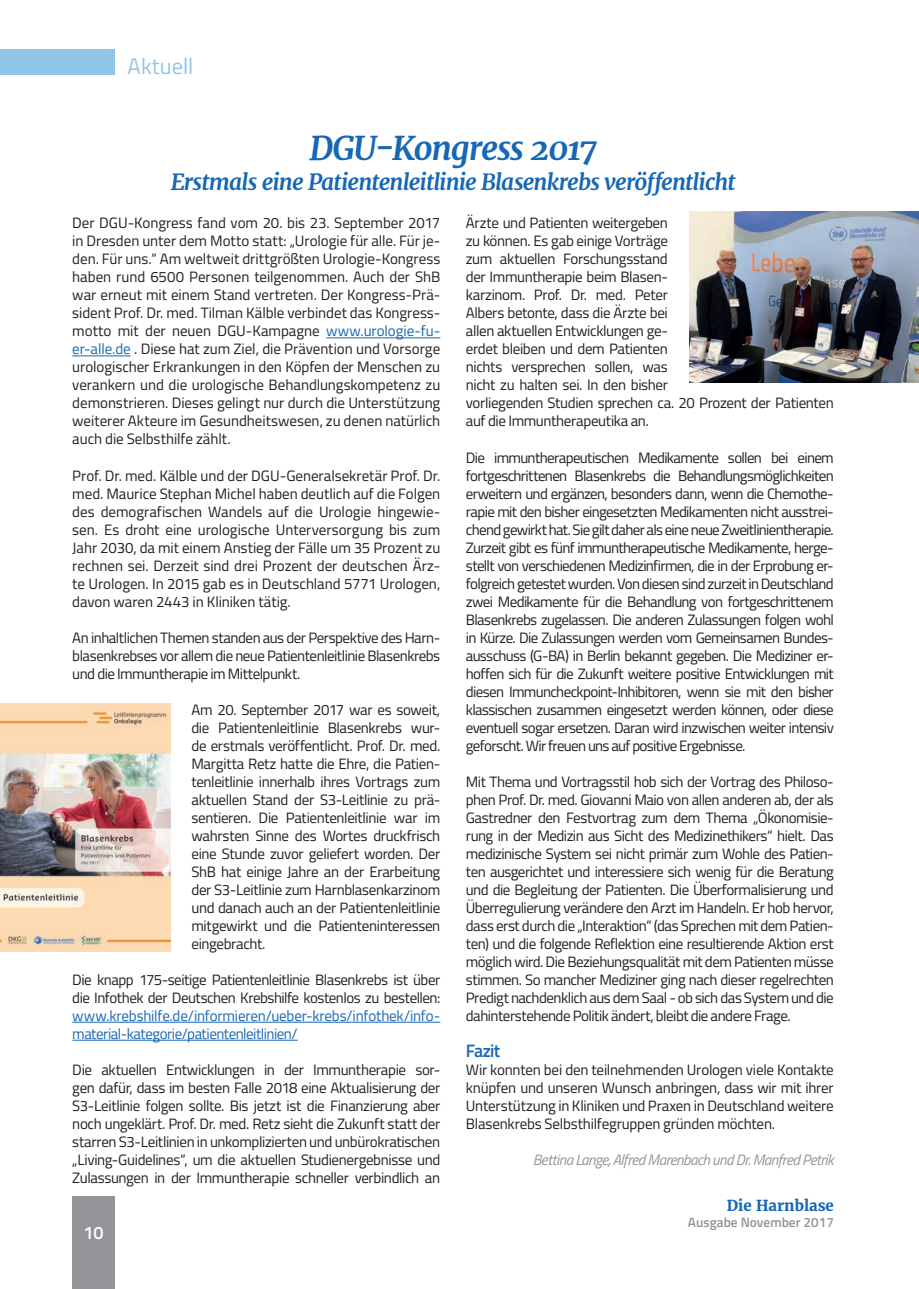
<style>
.page{position:relative;width:919px;height:1289px;background:#fff}
.page>*{position:absolute;margin:0;border:0;box-sizing:border-box;transform-origin:0 0}
.t1{font:italic 700 33px "Merriweather";letter-spacing:-.04em;color:#1768b4}
.t2{font:italic 700 22.5px "Merriweather";letter-spacing:-.035em;color:#1768b4}
.t3{font:22.5px "Titillium Web";color:#92c5ea}
.t4{font:600 18px "Titillium Web";letter-spacing:-.045em;color:#1768b4}
.t5{font:600 18px "Titillium Web";color:#fff}
.t6{font:15px/18px "Titillium Web";letter-spacing:-.025em;color:#231f20;text-align:justify}
.t7{font:15px/18px "Titillium Web";letter-spacing:-.015em;color:#1768b4}
.t8{font:italic 15px "Titillium Web";letter-spacing:-.035em;color:#939598}
.t9{font:700 15px "Merriweather";color:#1768b4}
.t10{font:600 13.5px "Titillium Web";color:#939598}
.s1{color:#1768b4}
</style>
<div class="page">
<div style="left:0;top:49px;width:115px;height:25px;background:#92c5ea"></div>
<div style="left:72px;top:1196px;width:43px;height:92px;background:#939598"></div>
<hr style="left:326px;top:337px;width:114px;height:1px;background:#1768b4">
<hr style="left:72px;top:355px;width:59px;height:1px;background:#1768b4">
<hr style="left:72px;top:1021px;width:368px;height:1px;background:#1768b4">
<hr style="left:72px;top:1039px;width:226px;height:1px;background:#1768b4">
<img style="left:0;top:703px;width:170px;height:248px">
<img style="left:689px;top:211px;width:229px;height:172px">
<h2 class="t3" style="left:128px;top:50px;width:67px">Aktuell</h2>
<h1 class="t1" style="left:309px;top:126px;width:289px">DGU-Kongress 2017</h1>
<h2 class="t2" style="left:171px;top:167px;width:566px">Erstmals eine Patientenleitlinie Blasenkrebs veröffentlicht</h2>
<p class="t6" style="left:72px;top:213px;width:369px">Der DGU-Kongress fand vom 20. bis 23. September 2017 in Dresden unter dem Motto statt: „Urologie für alle. Für je&shy;den. Für uns.“ Am weltweit drittgrößten Urologie-Kongress haben rund 6500 Personen teilgenommen. Auch der ShB war erneut mit einem Stand vertreten. Der Kongress-Prä&shy;sident Prof. Dr. med. Tilman Kälble verbindet das Kongress&shy;motto mit der neuen DGU-Kampagne <span class="s1">www.urologie-fu&shy;er-alle.de</span> . Diese hat zum Ziel, die Prävention und Vorsorge urologischer Erkrankungen in den Köpfen der Menschen zu verankern und die urologische Behandlungskompetenz zu demonstrieren. Dieses gelingt nur durch die Unterstützung weiterer Akteure im Gesundheitswesen, zu denen natürlich auch die Selbsthilfe zählt.</p>
<p class="t6" style="left:72px;top:465px;width:369px">Prof. Dr. med. Kälble und der DGU-Generalsekretär Prof. Dr. med. Maurice Stephan Michel haben deutlich auf die Folgen des demografischen Wandels auf die Urologie hingewie&shy;sen. Es droht eine urologische Unterversorgung bis zum Jahr 2030, da mit einem Anstieg der Fälle um 35 Prozent zu rechnen sei. Derzeit sind drei Prozent der deutschen Ärz&shy;te Urologen. In 2015 gab es in Deutschland 5771 Urologen, davon waren 2443 in Kliniken tätig.</p>
<p class="t6" style="left:72px;top:627px;width:369px">An inhaltlichen Themen standen aus der Perspektive des Harn&shy;blasenkrebses vor allem die neue Patientenleitlinie Blasenkrebs und die Immuntherapie im Mittelpunkt.</p>
<p class="t6" style="left:191px;top:699px;width:250px">Am 20. September 2017 war es soweit, die Patientenleitlinie Blasenkrebs wur&shy;de erstmals veröffentlicht. Prof. Dr. med.<br>Margitta Retz hatte die Ehre, die Patien&shy;tenleitlinie innerhalb ihres Vortrags zum aktuellen Stand der S3-Leitlinie zu prä&shy;sentieren. Die Patientenleitlinie war im wahrsten Sinne des Wortes druckfrisch eine Stunde zuvor geliefert worden. Der ShB hat einige Jahre an der Erarbeitung der S3-Leitlinie zum Harnblasenkarzinom und danach auch an der Patientenleitlinie mitgewirkt und die Patienteninteressen eingebracht.</p>
<p class="t6" style="left:72px;top:969px;width:369px">Die knapp 175-seitige Patientenleitlinie Blasenkrebs ist über die Infothek der Deutschen Krebshilfe kostenlos zu bestellen:</p>
<p class="t7" style="left:72px;top:1005px;width:369px">www.krebshilfe.de/informieren/ueber-krebs/infothek/info&shy;material-kategorie/patientenleitlinien/</p>
<p class="t6" style="left:72px;top:1059px;width:369px">Die aktuellen Entwicklungen in der Immuntherapie sor&shy;gen dafür, dass im besten Falle 2018 eine Aktualisierung der S3-Leitlinie folgen sollte. Bis jetzt ist die Finanzierung aber noch ungeklärt. Prof. Dr. med. Retz sieht die Zukunft statt der starren S3-Leitlinien in unkomplizierten und unbürokratischen „Living-Guidelines“, um die aktuellen Studienergebnisse und Zulassungen in der Immuntherapie schneller verbindlich an</p>
<p class="t6" style="left:466px;top:213px;width:369px;text-align:left">Ärzte und Patienten weitergeben<br>zu können. Es gab einige Vorträge<br>zum aktuellen Forschungsstand<br>der Immuntherapie beim Blasen-<br>karzinom. Prof. Dr. med. Peter<br>Albers betonte, dass die Ärzte bei<br>allen aktuellen Entwicklungen ge-<br>erdet bleiben und dem Patienten<br>nichts versprechen sollen, was<br>nicht zu halten sei. In den bisher<br>vorliegenden Studien sprechen ca. 20 Prozent der Patienten auf die Immuntherapeutika an.</p>
<p class="t6" style="left:466px;top:447px;width:369px">Die immuntherapeutischen Medikamente sollen bei einem fortgeschrittenen Blasenkrebs die Behandlungsmöglichkeiten erweitern und ergänzen, besonders dann, wenn die Chemothe&shy;rapie mit den bisher eingesetzten Medikamenten nicht ausstrei&shy;chend gewirkt hat. Sie gilt daher als eine neue Zweitlinientherapie.<br>Zurzeit gibt es fünf immuntherapeutische Medikamente, herge&shy;stellt von verschiedenen Medizinfirmen, die in der Erprobung er&shy;folgreich getestet wurden. Von diesen sind zurzeit in Deutschland zwei Medikamente für die Behandlung von fortgeschrittenem Blasenkrebs zugelassen. Die anderen Zulassungen folgen wohl in Kürze. Die Zulassungen werden vom Gemeinsamen Bundes&shy;ausschuss (G-BA) in Berlin bekannt gegeben. Die Mediziner er&shy;hoffen sich für die Zukunft weitere positive Entwicklungen mit diesen Immuncheckpoint-Inhibitoren, wenn sie mit den bisher klassischen zusammen eingesetzt werden können, oder diese eventuell sogar ersetzen. Daran wird inzwischen weiter intensiv geforscht. Wir freuen uns auf positive Ergebnisse.</p>
<p class="t6" style="left:466px;top:771px;width:369px">Mit Thema und Vortragsstil hob sich der Vortrag des Philoso&shy;phen Prof. Dr. med. Giovanni Maio von allen anderen ab, der als Gastredner den Festvortrag zum dem Thema „Ökonomisie&shy;rung in der Medizin aus Sicht des Medizinethikers“ hielt. Das medizinische System sei nicht primär zum Wohle des Patien&shy;ten ausgerichtet und interessiere sich wenig für die Beratung und die Begleitung der Patienten. Die Überformalisierung und Überregulierung verändere den Arzt im Handeln. Er hob hervor, dass erst durch die „Interaktion“ (das Sprechen mit dem Patien&shy;ten) und die folgende Reflektion eine resultierende Aktion erst möglich wird. Die Beziehungsqualität mit dem Patienten müsse stimmen. So mancher Mediziner ging nach dieser regelrechten Predigt nachdenklich aus dem Saal - ob sich das System und die dahinterstehende Politik ändert, bleibt die andere Frage.</p>
<p class="t4" style="left:466px;top:1036px;width:36px">Fazit</p>
<p class="t6" style="left:466px;top:1059px;width:369px">Wir konnten bei den teilnehmenden Urologen viele Kontakte knüpfen und unseren Wunsch anbringen, dass wir mit ihrer Unterstützung in Kliniken und Praxen in Deutschland weitere Blasenkrebs Selbsthilfegruppen gründen möchten.</p>
<p class="t8" style="left:532px;top:1148px;width:302px">Bettina Lange, Alfred Marenbach und Dr. Manfred Petrik</p>
<p class="t5" style="left:83px;top:1219px;width:22px">10</p>
<p class="t9" style="left:726px;top:1195px;width:109px">Die Harnblase</p>
<p class="t10" style="left:688px;top:1212px;width:147px">Ausgabe November 2017</p>
</div>
